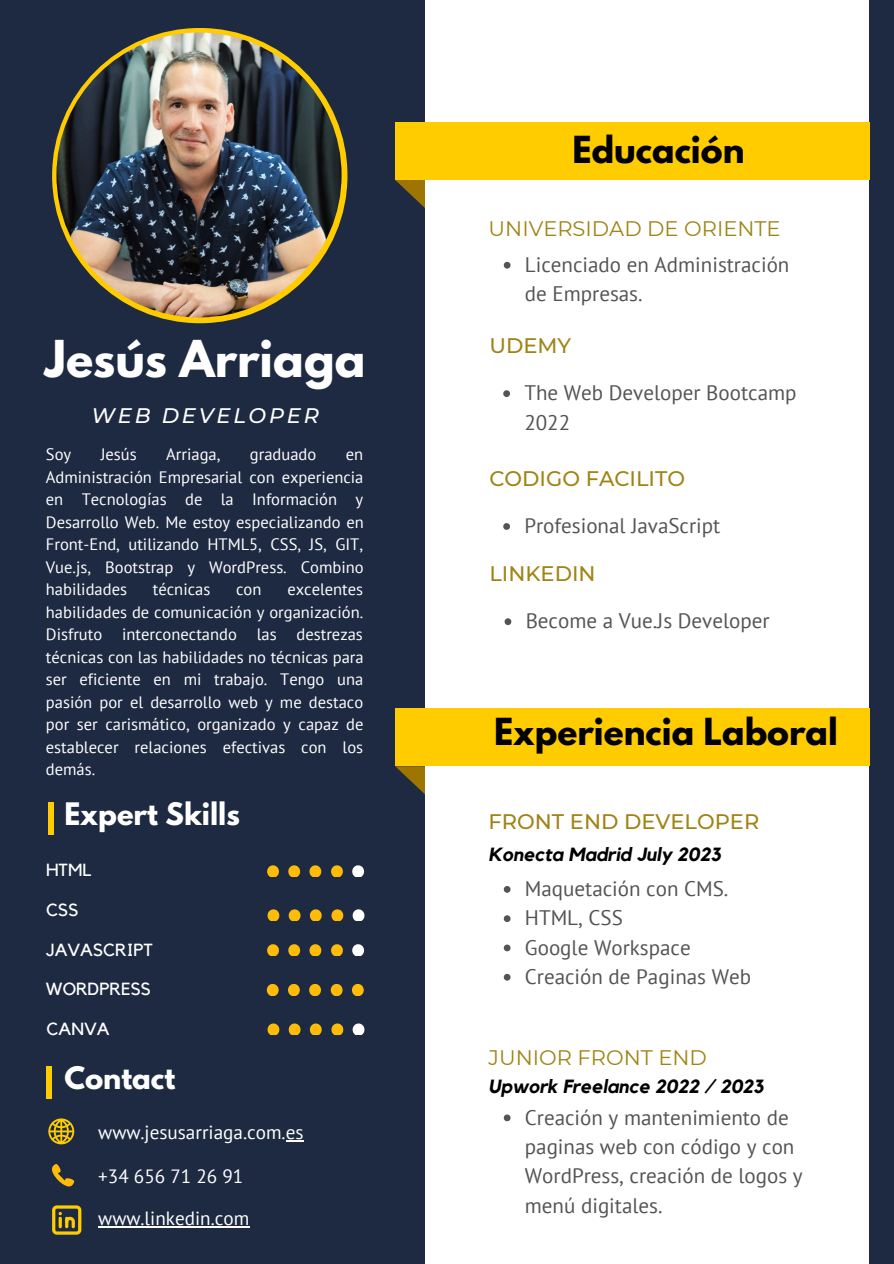
<style>
.page{position:relative;width:894px;height:1264px;background:#fff}
.page>*{position:absolute;margin:0;border:0;box-sizing:border-box;transform-origin:0 0}
.t1{font:700 45px "League Spartan";color:#fff}
.t2{font:700 33px "League Spartan";color:#000}
.t3{font:700 27.45px "League Spartan";color:#fff}
.t4{font:21px/29.2px "PT Sans";color:#545454}
.t5{font:500 21px "Montserrat";color:#9f8415}
.t6{font:21px "Montserrat";color:#9f8415}
.t7{font:italic 500 21px "Montserrat";letter-spacing:.13em;color:#fff}
.t8{font:19.2px "PT Sans";color:#fff}
.t9{font:italic 700 19.05px "Kollektif";color:#000}
.t10{font:17.55px "Kollektif";color:#fff}
.t11{font:16.5px/22.5px "PT Sans";color:#fff;text-align:justify}
</style>
<div class="page">
<div style="left:0;top:0;width:893px;height:1263px;background:#1d2a42"></div>
<svg style="left:395px;top:180px;width:30px;height:28px"></svg>
<svg style="left:395px;top:766px;width:30px;height:28px"></svg>
<div style="left:425px;top:0;width:444px;height:1263px;background:#fff"></div>
<svg style="left:52px;top:28px;width:295px;height:295px;fill:#fc0"></svg>
<img style="left:56px;top:33px;width:285px;height:284px;border-radius:50%">
<div style="left:395px;top:122px;width:474px;height:58px;background:#fc0"></div>
<div style="left:395px;top:708px;width:474px;height:58px;background:#fc0"></div>
<div style="left:48px;top:802px;width:6px;height:32px;background:#fc0"></div>
<div style="left:47px;top:1065px;width:5px;height:33px;background:#fc0"></div>
<svg style="left:267px;top:865px;width:12px;height:11px"></svg>
<svg style="left:288px;top:865px;width:12px;height:11px"></svg>
<svg style="left:309px;top:865px;width:12px;height:11px"></svg>
<svg style="left:331px;top:865px;width:12px;height:11px"></svg>
<svg style="left:352px;top:865px;width:12px;height:11px"></svg>
<svg style="left:267px;top:984px;width:11px;height:11px"></svg>
<svg style="left:288px;top:984px;width:12px;height:11px"></svg>
<svg style="left:309px;top:984px;width:12px;height:11px"></svg>
<svg style="left:330px;top:984px;width:12px;height:11px"></svg>
<svg style="left:352px;top:984px;width:11px;height:11px"></svg>
<svg style="left:267px;top:944px;width:12px;height:11px"></svg>
<svg style="left:288px;top:944px;width:12px;height:11px"></svg>
<svg style="left:309px;top:944px;width:12px;height:11px"></svg>
<svg style="left:331px;top:944px;width:12px;height:11px"></svg>
<svg style="left:352px;top:944px;width:12px;height:11px"></svg>
<svg style="left:52px;top:1164px;width:22px;height:22px"></svg>
<svg style="left:48px;top:1118px;width:26px;height:26px"></svg>
<svg style="left:267px;top:909px;width:12px;height:11px"></svg>
<svg style="left:288px;top:909px;width:12px;height:11px"></svg>
<svg style="left:310px;top:909px;width:11px;height:11px"></svg>
<svg style="left:331px;top:909px;width:12px;height:11px"></svg>
<svg style="left:352px;top:909px;width:12px;height:11px"></svg>
<svg style="left:267px;top:1023px;width:12px;height:11px"></svg>
<svg style="left:288px;top:1023px;width:12px;height:11px"></svg>
<svg style="left:310px;top:1023px;width:11px;height:11px"></svg>
<svg style="left:331px;top:1023px;width:12px;height:11px"></svg>
<svg style="left:352px;top:1023px;width:12px;height:11px"></svg>
<svg style="left:52px;top:1205px;width:29px;height:29px"></svg>
<svg style="left:286px;top:1140px;width:17px;height:1px"></svg>
<hr style="left:98px;top:1226px;width:151px;height:1px;background:#fff">
<svg style="left:503px;top:886px;width:7px;height:6px"></svg>
<svg style="left:503px;top:915px;width:7px;height:7px"></svg>
<svg style="left:503px;top:944px;width:7px;height:7px"></svg>
<svg style="left:503px;top:973px;width:7px;height:7px"></svg>
<svg style="left:503px;top:1114px;width:7px;height:7px"></svg>
<svg style="left:503px;top:262px;width:7px;height:6px"></svg>
<svg style="left:503px;top:390px;width:7px;height:7px"></svg>
<svg style="left:503px;top:523px;width:7px;height:7px"></svg>
<svg style="left:504px;top:618px;width:7px;height:7px"></svg>
<p class="t1" style="left:45px;top:336px;width:322px">Jesús Arriaga</p>
<p class="t7" style="left:91px;top:403px;width:229px">WEB DEVELOPER</p>
<p class="t11" style="left:46px;top:442px;width:27px">Soy</p>
<p class="t11" style="left:101px;top:442px;width:37px">Jesús</p>
<p class="t11" style="left:166px;top:442px;width:56px">Arriaga,</p>
<p class="t11" style="left:250px;top:442px;width:68px">graduado</p>
<p class="t11" style="left:46px;top:442px;width:319px;text-indent:300px">en Administración Empresarial con experiencia en Tecnologías de la Información y Desarrollo Web. Me estoy especializando en Front-End, utilizando HTML5, CSS, JS, GIT, Vue.js, Bootstrap y WordPress. Combino habilidades</p>
<p class="t11" style="left:153px;top:577px;width:59px">técnicas</p>
<p class="t11" style="left:236px;top:577px;width:27px">con</p>
<p class="t11" style="left:46px;top:577px;width:319px;text-indent:241px">excelentes habilidades de comunicación y organización.<br>Disfruto interconectando las destrezas técnicas con las habilidades no técnicas para ser eficiente en mi trabajo. Tengo una pasión por el desarrollo web y me destaco por ser carismático, organizado y capaz de establecer relaciones efectivas con los demás.</p>
<p class="t3" style="left:64px;top:800px;width:177px">Expert Skills</p>
<p class="t10" style="left:46px;top:862px;width:47px">HTML</p>
<p class="t10" style="left:46px;top:902px;width:34px">CSS</p>
<p class="t10" style="left:46px;top:941px;width:108px">JAVASCRIPT</p>
<p class="t10" style="left:46px;top:981px;width:107px">WORDPRESS</p>
<p class="t10" style="left:47px;top:1020px;width:65px">CANVA</p>
<p class="t3" style="left:64px;top:1064px;width:112px">Contact</p>
<p class="t8" style="left:98px;top:1119px;width:207px">www.jesusarriaga.com.es</p>
<p class="t8" style="left:98px;top:1163px;width:146px">+34 656 71 26 91</p>
<p class="t8" style="left:98px;top:1205px;width:152px">www.linkedin.com</p>
<p class="t2" style="left:572px;top:133px;width:173px">Educación</p>
<p class="t6" style="left:488px;top:216px;width:293px">UNIVERSIDAD DE ORIENTE</p>
<p class="t4" style="left:524px;top:249px;width:266px">Licenciado en Administración de Empresas.</p>
<p class="t5" style="left:489px;top:332px;width:83px">UDEMY</p>
<p class="t4" style="left:524px;top:378px;width:274px">The Web Developer Bootcamp<br>2022</p>
<p class="t5" style="left:489px;top:465px;width:197px">CODIGO FACILITO</p>
<p class="t4" style="left:524px;top:511px;width:197px">Profesional JavaScript</p>
<p class="t5" style="left:489px;top:560px;width:108px">LINKEDIN</p>
<p class="t4" style="left:525px;top:606px;width:245px">Become a Vue.Js Developer</p>
<p class="t2" style="left:494px;top:715px;width:345px">Experiencia Laboral</p>
<p class="t5" style="left:488px;top:809px;width:272px">FRONT END DEVELOPER</p>
<p class="t9" style="left:488px;top:845px;width:234px">Konecta Madrid July 2023</p>
<p class="t4" style="left:524px;top:873px;width:205px">Maquetación con CMS.</p>
<p class="t4" style="left:524px;top:903px;width:99px">HTML, CSS</p>
<p class="t4" style="left:524px;top:932px;width:167px">Google Workspace</p>
<p class="t4" style="left:524px;top:961px;width:228px">Creación de Paginas Web</p>
<p class="t6" style="left:488px;top:1044px;width:220px">JUNIOR FRONT END</p>
<p class="t9" style="left:488px;top:1077px;width:276px">Upwork Freelance 2022 / 2023</p>
<p class="t4" style="left:524px;top:1102px;width:279px">Creación y mantenimiento de paginas web con código y con<br>WordPress, creación de logos y menú digitales.</p>
</div>
